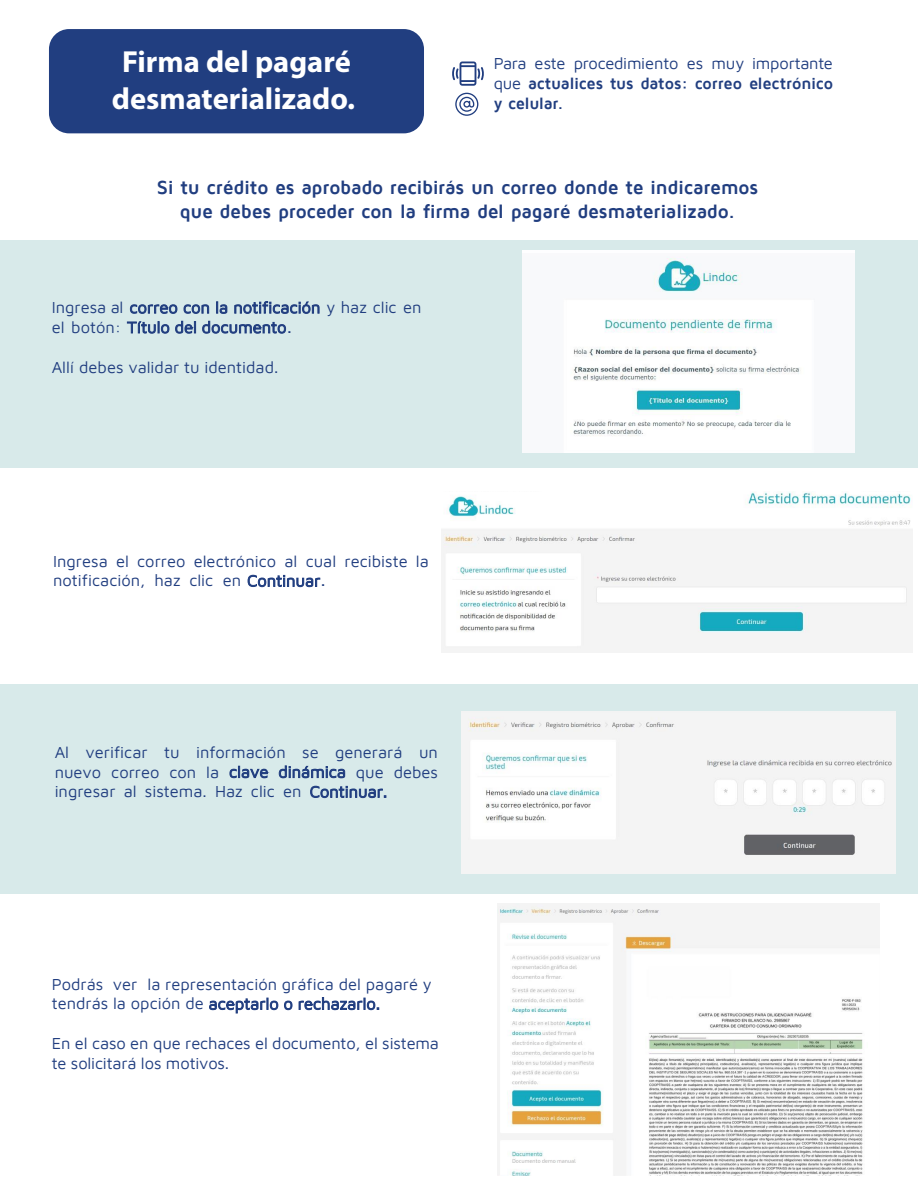
<style>
.page{position:relative;width:918px;height:1188px;background:#fff}
.page>*{position:absolute;margin:0;border:0;box-sizing:border-box;transform-origin:0 0}
.t1{font:700 30.6px/36.6px "Myriad Pro";color:#fff;text-align:center}
.t2{font:700 19.5px/23.4px "Maven Pro";letter-spacing:-.015em;color:#213e80;text-align:center}
.t3{font:16.5px/19.8px "Maven Pro";color:#213e80}
.t4{font:16.5px/19.8px "Maven Pro";color:#213e80}
.t5{font:700 16.5px/19.8px "Maven Pro";letter-spacing:-.01em;color:#213e80;text-align:justify}
.s1{font-weight:400}
.s2{font-style:inherit}
.s3{font-weight:700}
</style>
<div class="page">
<div style="left:0;top:241px;width:918px;height:227px;background:#d8eaea"></div>
<div style="left:0;top:684px;width:918px;height:210px;background:#d8eaea"></div>
<svg style="left:504px;top:711px;width:327px;height:1px"></svg>
<div style="left:49px;top:29px;width:375px;height:104px;background:#213e80;border-radius:20px"></div>
<svg style="left:452px;top:62px;width:32px;height:24px"></svg>
<svg style="left:455px;top:93px;width:23px;height:23px"></svg>
<img style="left:522px;top:251px;width:332px;height:201px">
<img style="left:442px;top:492px;width:470px;height:161px">
<img style="left:461px;top:712px;width:434px;height:162px">
<img style="left:498px;top:903px;width:382px;height:273px">
<h1 class="t1" style="left:112px;top:42px;width:245px">Firma del pagaré desmaterializado.</h1>
<p class="t5" style="left:494px;top:54px;width:341px"><span class="s1">Para este procedimiento es muy importante que</span> actualices tus datos: correo electrónico y celular.</p>
<p class="t2" style="left:157px;top:176px;width:603px">Si tu crédito es aprobado recibirás un correo donde te indicaremos que debes proceder con la firma del pagaré desmaterializado.</p>
<p class="t4" style="left:52px;top:297px;width:371px"><span class="s2">Ingresa a</span>l correo con la notificación <span class="s2">y haz clic en el botón:</span> Título del documento<span class="s3">.</span></p>
<p class="t4" style="left:52px;top:356px;width:228px">Allí debes validar tu identidad.</p>
<p class="t4" style="left:53px;top:550px;width:377px">Ingresa <span class="s2">e</span>l correo electrónico al cual recibiste la notificación<span class="s2">, haz clic en</span> Continuar<span class="s3">.</span></p>
<p class="t3" style="left:55px;top:741px;width:385px;text-align:justify">Al verificar tu información se generará un nuevo correo con la clave dinámica que debes ingresar al sistema. Haz clic en Continuar.</p>
<p class="t3" style="left:52px;top:973px;width:382px">Podrás ver la representación gráfica del pagaré y tendrás la opción de aceptarlo o rechazarlo.</p>
<p class="t3" style="left:52px;top:1032px;width:389px">En el caso en que rechaces el documento, el sistema te solicitará los motivos.</p>
</div>
